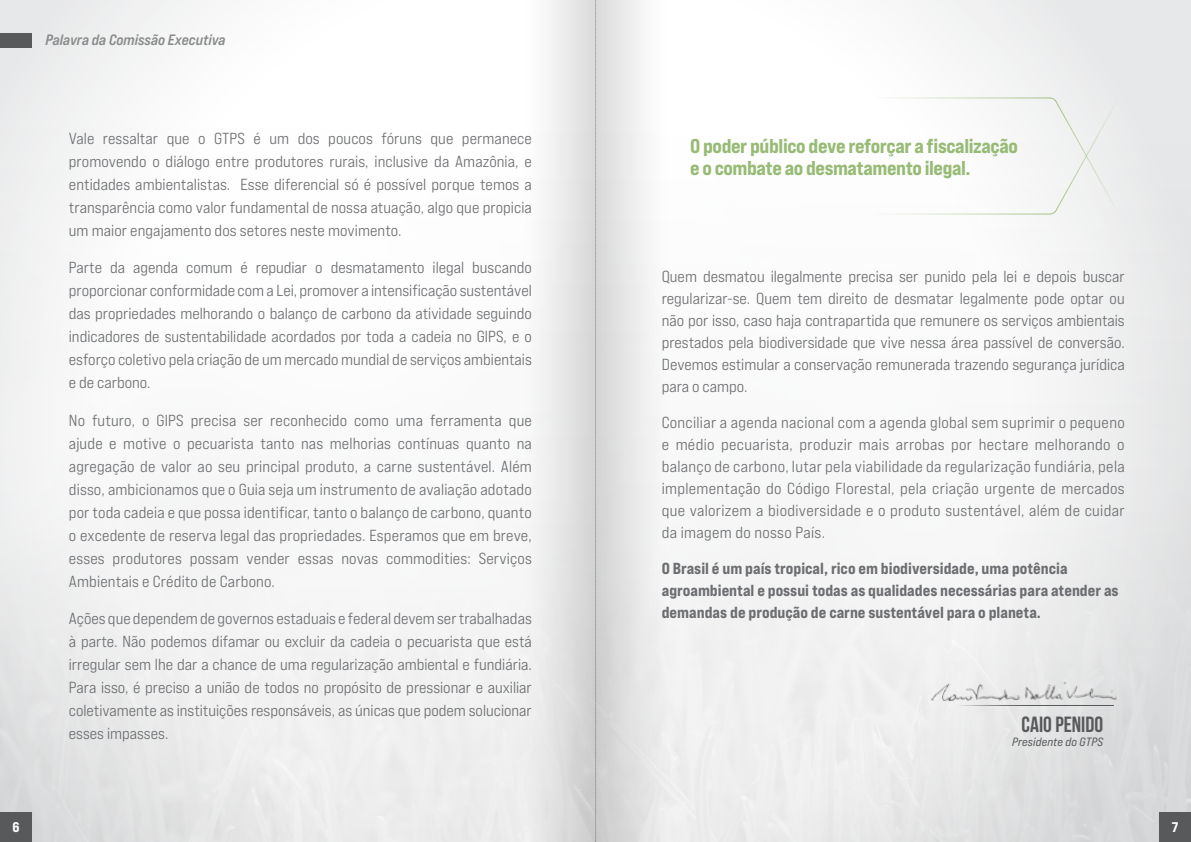
<style>
.page{position:relative;width:1191px;height:842px;background:#fff}
.page>*{position:absolute;margin:0;border:0;box-sizing:border-box;transform-origin:0 0}
.t1{font:700 22px "Bebas Neue";color:#58595b}
.t2{font:800 expanded 20px/22px "Bebas Neue Pro";letter-spacing:-.02em;color:#97bb75}
.t3{font:500 expanded 16px/23px "Bebas Neue Pro";color:#6d6e71;text-align:justify}
.t4{font:800 expanded 16px/22px "Bebas Neue Pro";color:#6d6e71}
.t5{font:italic 700 expanded 15px "Bebas Neue Pro";color:#8a8b8c}
.t6{font:800 expanded 14px "Bebas Neue Pro";color:#fff}
.t7{font:italic expanded 12px "Bebas Neue Pro";letter-spacing:.01em;color:#58595b}
</style>
<div class="page">
<svg style="left:0;top:0;width:1191px;height:127px"></svg>
<img style="left:0;top:127px;width:1191px;height:715px">
<img style="left:929px;top:681px;width:195px;height:28px">
<div style="left:0;top:33px;width:31px;height:14px;background:#58595b"></div>
<div style="left:0;top:813px;width:32px;height:29px;background:#58595b"></div>
<div style="left:1159px;top:813px;width:32px;height:29px;background:#58595b"></div>
<svg style="left:874px;top:215px;width:281px;height:65px"></svg>
<svg style="left:874px;top:32px;width:281px;height:183px"></svg>
<svg style="left:597px;top:0;width:205px;height:842px;fill:#f4f5f5"></svg>
<hr style="left:593px;top:0;width:4px;height:842px;background:#d1d1d1">
<svg style="left:595px;top:0;width:1px;height:842px"></svg>
<svg style="left:388px;top:0;width:207px;height:842px;fill:#f6f6f7"></svg>
<p class="t5" style="left:45px;top:31px;width:182px">Palavra da Comissão Executiva</p>
<p class="t3" style="left:69px;top:127px;width:464px">Vale ressaltar que o GTPS é um dos poucos fóruns que permanece promovendo o diálogo entre produtores rurais, inclusive da Amazônia, e entidades ambientalistas. Esse diferencial só é possível porque temos a transparência como valor fundamental de nossa atuação, algo que propicia um maior engajamento dos setores neste movimento.</p>
<p class="t3" style="left:69px;top:256px;width:464px">Parte da agenda comum é repudiar o desmatamento ilegal buscando proporcionar conformidade com a Lei, promover a intensificação sustentável das propriedades melhorando o balanço de carbono da atividade seguindo indicadores de sustentabilidade acordados por toda a cadeia no GIPS, e o esforço coletivo pela criação de um mercado mundial de serviços ambientais e de carbono.</p>
<p class="t3" style="left:69px;top:408px;width:464px">No futuro, o GIPS precisa ser reconhecido como uma ferramenta que ajude e motive o pecuarista tanto nas melhorias contínuas quanto na agregação de valor ao seu principal produto, a carne sustentável. Além disso, ambicionamos que o Guia seja um instrumento de avaliação adotado por toda cadeia e que possa identificar, tanto o balanço de carbono, quanto o excedente de reserva legal das propriedades. Esperamos que em breve, esses produtores possam vender essas novas commodities: Serviços Ambientais e Crédito de Carbono.</p>
<p class="t3" style="left:69px;top:606px;width:464px">Ações que dependem de governos estaduais e federal devem ser trabalhadas à parte. Não podemos difamar ou excluir da cadeia o pecuarista que está irregular sem lhe dar a chance de uma regularização ambiental e fundiária.<br>Para isso, é preciso a união de todos no propósito de pressionar e auxiliar coletivamente as instituições responsáveis, as únicas que podem solucionar esses impasses.</p>
<p class="t2" style="left:690px;top:134px;width:329px">O poder público deve reforçar a fiscalização e o combate ao desmatamento ilegal.</p>
<p class="t3" style="left:662px;top:265px;width:464px;line-height:22px">Quem desmatou ilegalmente precisa ser punido pela lei e depois buscar regularizar-se. Quem tem direito de desmatar legalmente pode optar ou não por isso, caso haja contrapartida que remunere os serviços ambientais prestados pela biodiversidade que vive nessa área passível de conversão.<br>Devemos estimular a conservação remunerada trazendo segurança jurídica para o campo.</p>
<p class="t3" style="left:662px;top:411px;width:464px;line-height:22px">Conciliar a agenda nacional com a agenda global sem suprimir o pequeno e médio pecuarista, produzir mais arrobas por hectare melhorando o balanço de carbono, lutar pela viabilidade da regularização fundiária, pela implementação do Código Florestal, pela criação urgente de mercados que valorizem a biodiversidade e o produto sustentável, além de cuidar da imagem do nosso País.</p>
<p class="t4" style="left:662px;top:557px;width:458px">O Brasil é um país tropical, rico em biodiversidade, uma potência agroambiental e possui todas as qualidades necessárias para atender as demandas de produção de carne sustentável para o planeta.</p>
<p class="t1" style="left:1021px;top:713px;width:83px">CAIO PENIDO</p>
<p class="t7" style="left:1012px;top:735px;width:92px">Presidente do GTPS</p>
<p class="t6" style="left:12px;top:819px;width:9px">6</p>
<p class="t6" style="left:1171px;top:819px;width:8px">7</p>
</div>
